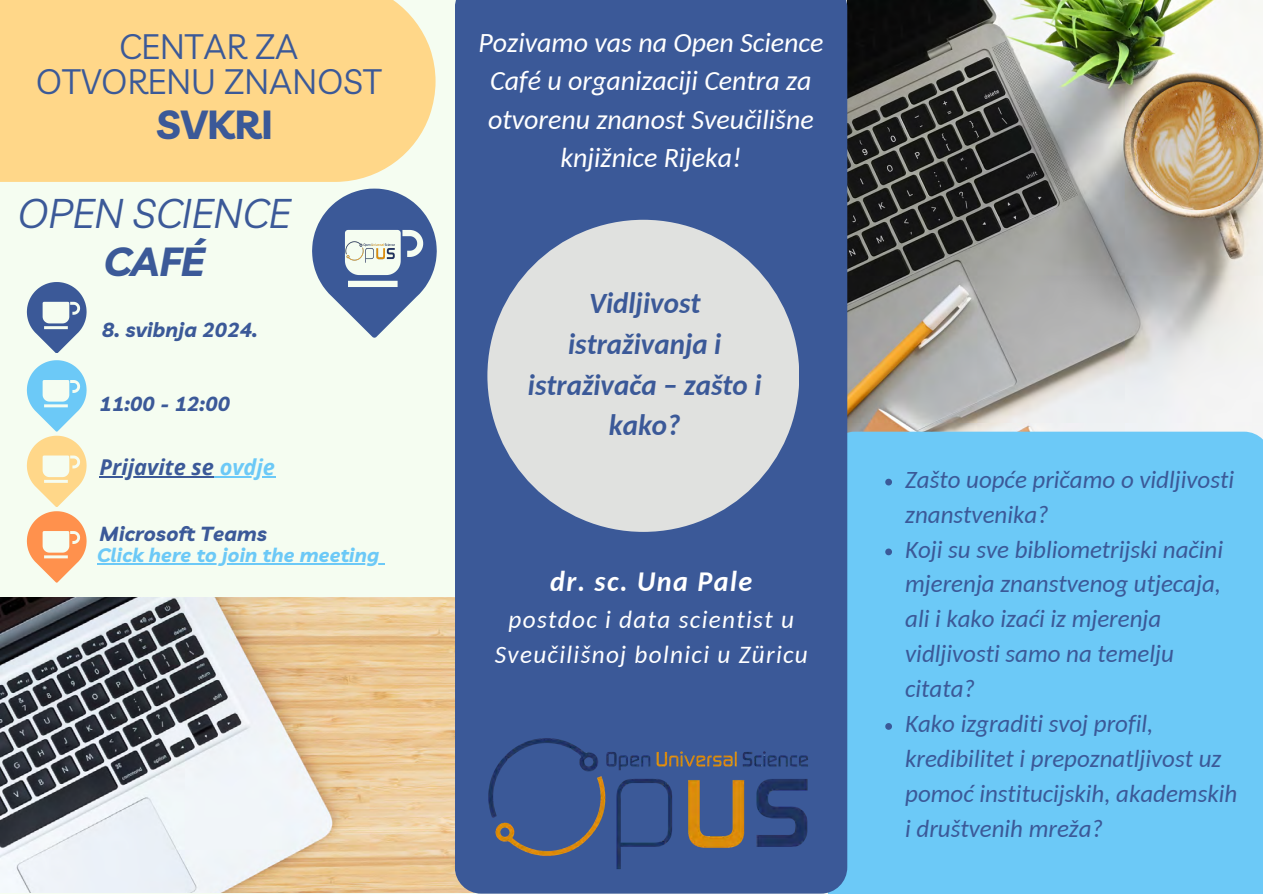
<style>
.page{position:relative;width:1263px;height:894px;background:#fff}
.page>*{position:absolute;margin:0;border:0;box-sizing:border-box;transform-origin:0 0}
.t1{font:italic 40.5px/48.3px "Livvic";color:#3b5998;text-align:center}
.t2{font:700 40.5px "Livvic";color:#3b5998}
.t3{font:34.5px/34.8px "Livvic";color:#3b5998;text-align:center}
.t4{font:italic 700 28.95px/40.5px "Carlito";color:#3b5998;text-align:center}
.t5{font:italic 700 28.2px "Carlito";letter-spacing:.05em;color:#fff}
.t6{font:italic 27.9px/38.2px "Carlito";color:#fff;text-align:center}
.t7{font:italic 25.2px/34.8px "Carlito";letter-spacing:.05em;color:#fff;text-align:center}
.t8{font:italic 24.9px/34.8px "Carlito";color:#3b5998}
.t9{font:italic 700 21.75px "Open Sans";color:#3b5998}
.t10{font:italic 700 20.25px "Livvic";letter-spacing:.01em;color:#3b5998}
.t11{font:italic 700 19.5px "Livvic";letter-spacing:.01em;color:#6cc9f7}
.s1{font-weight:700}
.s2{color:#6cc9f7}
</style>
<div class="page">
<div style="left:0;top:0;width:1263px;height:893px;background:#f5fdf1"></div>
<img style="left:0;top:597px;width:455px;height:295px">
<img style="left:847px;top:0;width:415px;height:431px">
<div style="left:847px;top:431px;width:416px;height:462px;background:#6cc9f7"></div>
<div style="left:455px;top:0;width:392px;height:893px;background:#3b5998"></div>
<div style="left:0;top:0;width:435px;height:182px;background:#ffd789"></div>
<div style="left:487px;top:220px;width:312px;height:311px;background:#e0e1df;border-radius:50%"></div>
<svg style="left:27px;top:282px;width:60px;height:71px"></svg>
<svg style="left:312px;top:188px;width:125px;height:149px"></svg>
<svg style="left:27px;top:360px;width:60px;height:222px"></svg>
<img style="left:480px;top:730px;width:342px;height:146px">
<img style="left:345px;top:241px;width:51px;height:22px">
<svg style="left:885px;top:478px;width:7px;height:7px"></svg>
<svg style="left:885px;top:548px;width:7px;height:7px"></svg>
<svg style="left:885px;top:722px;width:7px;height:7px"></svg>
<hr style="left:97px;top:563px;width:283px;height:1px;background:#6cc9f7">
<hr style="left:100px;top:476px;width:114px;height:1px;background:#3b5998">
<hr style="left:214px;top:476px;width:61px;height:1px;background:#6cc9f7">
<h4 class="t3" style="left:36px;top:29px;width:348px">CENTAR ZA<br>OTVORENU ZNANOST</h4>
<h6 class="t2" style="left:157px;top:98px;width:118px">SVKRI</h6>
<h5 class="t1" style="left:17px;top:188px;width:275px">OPEN SCIENCE<br><span class="s1">CAFÉ</span></h5>
<p class="t10" style="left:102px;top:317px;width:157px">8. svibnja 2024.</p>
<p class="t10" style="left:100px;top:390px;width:132px">11:00 - 12:00</p>
<p class="t9" style="left:100px;top:451px;width:177px">Prijavite se <span class="s2">ovdje</span></p>
<p class="t10" style="left:100px;top:521px;width:169px">Microsoft Teams</p>
<p class="t11" style="left:97px;top:542px;width:284px">Click here to join the meeting</p>
<p class="t6" style="left:479px;top:26px;width:346px">Pozivamo vas na Open Science<br>Café u organizaciji Centra za otvorenu znanost Sveučilišne knjižnice Rijeka!</p>
<p class="t4" style="left:528px;top:286px;width:235px">Vidljivost istraživanja i istraživača – zašto i kako?</p>
<h2 class="t5" style="left:550px;top:569px;width:204px">dr. sc. Una Pale</h2>
<h2 class="t7" style="left:495px;top:604px;width:315px">postdoc i data scientist u<br>Sveučilišnoj bolnici u Züricu</h2>
<p class="t8" style="left:905px;top:464px;width:330px">Zašto uopće pričamo o vidljivosti znanstvenika?</p>
<p class="t8" style="left:905px;top:533px;width:319px">Koji su sve bibliometrijski načini mjerenja znanstvenog utjecaja, ali i kako izaći iz mjerenja vidljivosti samo na temelju citata?</p>
<p class="t8" style="left:905px;top:708px;width:334px">Kako izgraditi svoj profil, kredibilitet i prepoznatljivost uz pomoć institucijskih, akademskih i društvenih mreža?</p>
</div>
